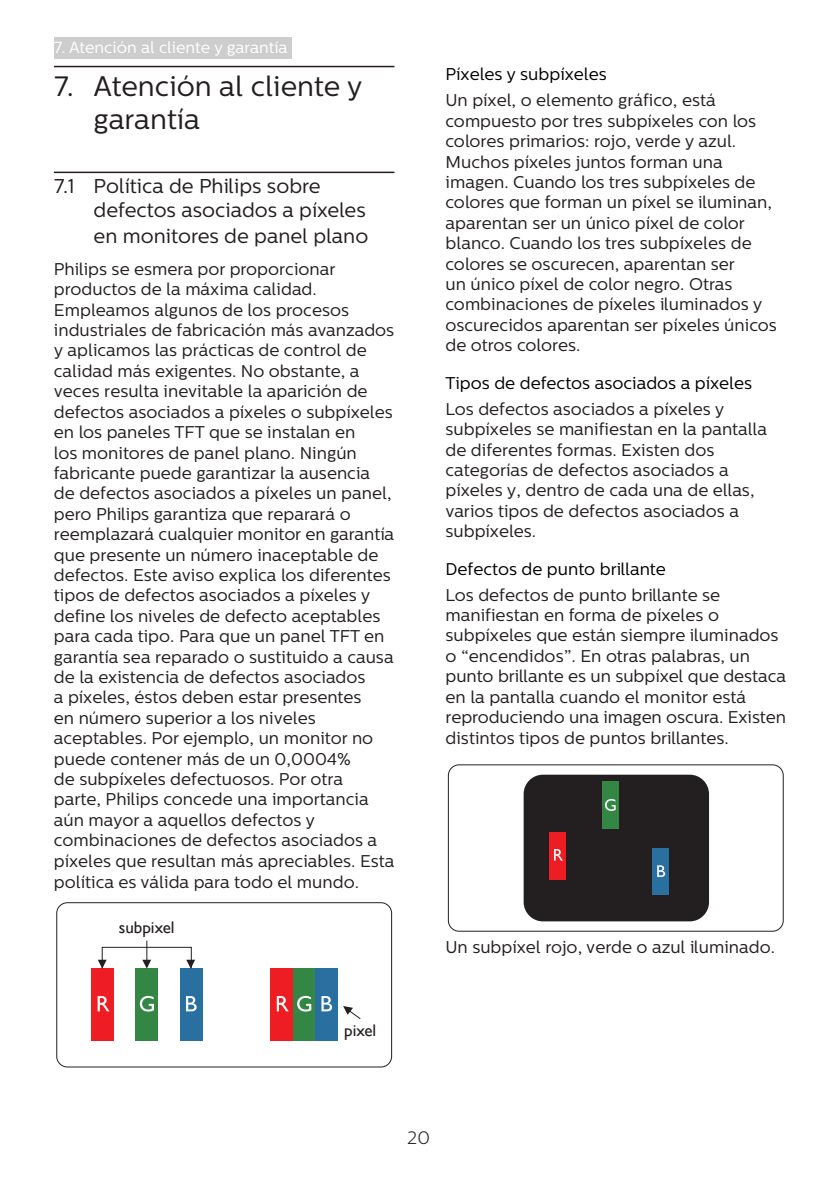
<style>
.page{position:relative;width:840px;height:1191px;background:#fff}
.page>*{position:absolute;margin:0;border:0;box-sizing:border-box;transform-origin:0 0}
.t1{font:28px/33.6px "Centrale Sans";color:#231f20}
.t2{font:20px/24px "Centrale Sans";color:#231f20}
.t3{font:300 18px "Centrale Sans";color:#231f20}
.chapter-paragraph{font:17px/20.4px "Centrale Sans";color:#231f20}
.Heading_3{font:17px "Centrale Sans";color:#000}
.t4{font:16.8px "Gill Sans Alt One WGL";color:#231f20}
.t5{font:16px "Centrale Sans";color:#fff}
</style>
<div class="page">
<div style="left:54px;top:37px;width:237px;height:22px;background:#cdcdcd"></div>
<hr style="left:54px;top:66px;width:340px;height:1px;background:#231f20">
<hr style="left:54px;top:172px;width:340px;height:1px;background:#231f20">
<div style="left:56px;top:902px;width:335px;height:165px;border:1px solid #231f20;border-radius:11px"></div>
<div style="left:91px;top:968px;width:23px;height:73px;background:#ee1d23"></div>
<div style="left:136px;top:968px;width:22px;height:73px;background:#348645"></div>
<div style="left:180px;top:968px;width:22px;height:73px;background:#296fa0"></div>
<svg style="left:98px;top:996px;width:11px;height:15px"></svg>
<svg style="left:140px;top:996px;width:14px;height:15px"></svg>
<svg style="left:186px;top:996px;width:10px;height:15px"></svg>
<div style="left:270px;top:968px;width:23px;height:73px;background:#ee1d23"></div>
<div style="left:293px;top:968px;width:22px;height:73px;background:#348645"></div>
<div style="left:315px;top:968px;width:23px;height:73px;background:#296fa0"></div>
<svg style="left:276px;top:996px;width:12px;height:15px"></svg>
<svg style="left:297px;top:996px;width:14px;height:15px"></svg>
<svg style="left:321px;top:996px;width:11px;height:15px"></svg>
<svg style="left:343px;top:1006px;width:18px;height:13px"></svg>
<svg style="left:142px;top:940px;width:9px;height:26px"></svg>
<svg style="left:98px;top:959px;width:9px;height:9px"></svg>
<svg style="left:186px;top:959px;width:9px;height:7px"></svg>
<div style="left:102px;top:947px;width:90px;height:21px;border:1px solid #231f20"></div>
<div style="left:448px;top:764px;width:335px;height:167px;border:1px solid #231f20;border-radius:11px"></div>
<div style="left:523px;top:774px;width:185px;height:147px;background:#231f20;border-radius:19px"></div>
<div style="left:601px;top:782px;width:17px;height:47px;background:#348645"></div>
<svg style="left:605px;top:799px;width:10px;height:12px"></svg>
<div style="left:549px;top:832px;width:16px;height:47px;background:#ee1d23"></div>
<svg style="left:554px;top:849px;width:8px;height:11px"></svg>
<div style="left:651px;top:848px;width:17px;height:46px;background:#296fa0"></div>
<svg style="left:657px;top:865px;width:7px;height:12px"></svg>
<p class="t5" style="left:54px;top:38px;width:235px">7. Atención al cliente y garantía</p>
<p class="t1" style="left:94px;top:69px;width:270px;text-indent:-40px">7. Atención al cliente y garantía</p>
<p class="t2" style="left:94px;top:174px;width:273px;text-indent:-40px">7.1 Política de Philips sobre defectos asociados a píxeles</p>
<p class="t2" style="left:94px;top:225px;width:276px">en monitores de panel plano</p>
<p class="chapter-paragraph" style="left:54px;top:259px;width:342px">Philips se esmera por proporcionar productos de la máxima calidad.<br>Empleamos algunos de los procesos industriales de fabricación más avanzados y aplicamos las prácticas de control de calidad más exigentes. No obstante, a veces resulta inevitable la aparición de defectos asociados a píxeles o subpíxeles en los paneles TFT que se instalan en<br>los monitores de panel plano. Ningún fabricante puede garantizar la ausencia de defectos asociados a píxeles un panel, pero Philips garantiza que reparará o reemplazará cualquier monitor en garantía que presente un número inaceptable de defectos. Este aviso explica los diferentes tipos de defectos asociados a píxeles y define los niveles de defecto aceptables para cada tipo. Para que un panel TFT en garantía sea reparado o sustituido a causa de la existencia de defectos asociados<br>a píxeles, éstos deben estar presentes<br>en número superior a los niveles aceptables. Por ejemplo, un monitor no puede contener más de un 0,0004%<br>de subpíxeles defectuosos. Por otra parte, Philips concede una importancia aún mayor a aquellos defectos y combinaciones de defectos asociados a píxeles que resultan más apreciables. Esta política es válida para todo el mundo.</p>
<p class="t4" style="left:119px;top:915px;width:57px">subpixel</p>
<p class="t4" style="left:344px;top:1018px;width:34px">pixel</p>
<p class="Heading_3" style="left:445px;top:64px;width:163px">Píxeles y subpíxeles</p>
<p class="chapter-paragraph" style="left:445px;top:90px;width:332px">Un píxel, o elemento gráfico, está compuesto por tres subpíxeles con los colores primarios: rojo, verde y azul.<br>Muchos píxeles juntos forman una imagen. Cuando los tres subpíxeles de colores que forman un píxel se iluminan, aparentan ser un único píxel de color blanco. Cuando los tres subpíxeles de colores se oscurecen, aparentan ser<br>un único píxel de color negro. Otras combinaciones de píxeles iluminados y oscurecidos aparentan ser píxeles únicos de otros colores.</p>
<p class="Heading_3" style="left:445px;top:373px;width:308px">Tipos de defectos asociados a píxeles</p>
<p class="chapter-paragraph" style="left:445px;top:399px;width:323px">Los defectos asociados a píxeles y subpíxeles se manifiestan en la pantalla de diferentes formas. Existen dos categorías de defectos asociados a píxeles y, dentro de cada una de ellas, varios tipos de defectos asociados a subpíxeles.</p>
<p class="Heading_3" style="left:445px;top:559px;width:222px">Defectos de punto brillante</p>
<p class="chapter-paragraph" style="left:445px;top:584px;width:342px">Los defectos de punto brillante se manifiestan en forma de píxeles o subpíxeles que están siempre iluminados o “encendidos”. En otras palabras, un punto brillante es un subpíxel que destaca en la pantalla cuando el monitor está reproduciendo una imagen oscura. Existen distintos tipos de puntos brillantes.</p>
<p class="chapter-paragraph" style="left:445px;top:936px;width:331px">Un subpíxel rojo, verde o azul iluminado.</p>
<p class="t3" style="left:407px;top:1127px;width:24px">20</p>
</div>
